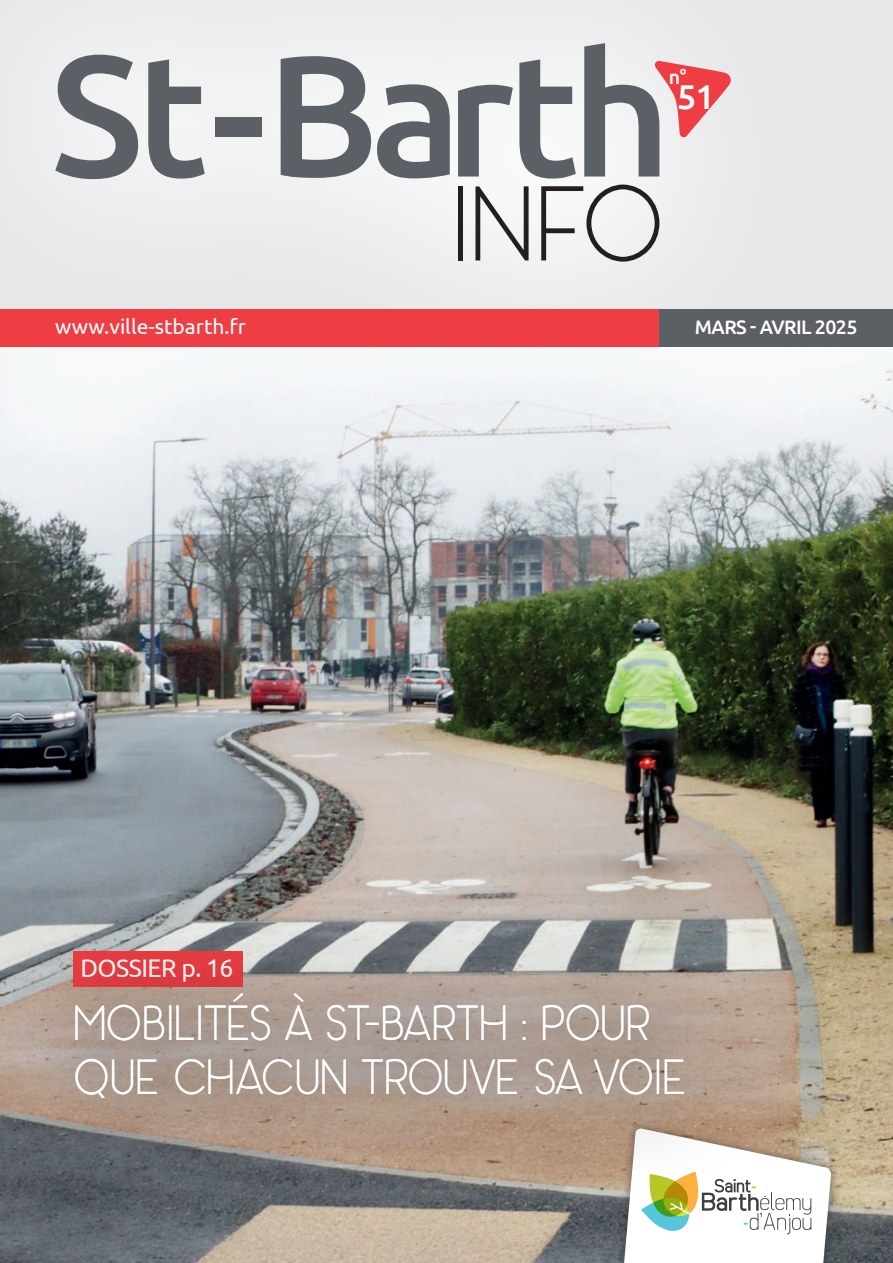
<style>
.page{position:relative;width:893px;height:1263px;background:#fff}
.page>*{position:absolute;margin:0;border:0;box-sizing:border-box;transform-origin:0 0}
.t1{font:300 49.2px/54px "Panama";letter-spacing:-.04em;color:#fff;scale:.94 1}
.t2{font:500 34.5px "Ubuntu";color:#fff}
.t3{font:25.5px "Ubuntu";letter-spacing:-.02em;color:#fff}
.t4{font:21px "Ubuntu";color:#fff}
.t5{font:500 19.5px "Ubuntu";letter-spacing:-.03em;color:#fff}
</style>
<div class="page">
<div style="left:0;top:0;width:893px;height:315px;background:#e6e7e9"></div>
<img style="left:0;top:364px;width:893px;height:899px">
<div style="left:614px;top:1120px;width:226px;height:143px;background:#231f20;opacity:.5"></div>
<svg style="left:606px;top:1128px;width:225px;height:135px"></svg>
<div style="left:0;top:0;width:820px;height:421px;background:#edeeef"></div>
<div style="left:458px;top:186px;width:5px;height:74px;background:#231f20"></div>
<svg style="left:541px;top:185px;width:118px;height:77px"></svg>
<svg style="left:475px;top:186px;width:54px;height:74px"></svg>
<div style="left:215px;top:118px;width:46px;height:19px;background:#5b5f66"></div>
<svg style="left:55px;top:55px;width:83px;height:124px"></svg>
<svg style="left:148px;top:59px;width:57px;height:120px"></svg>
<svg style="left:281px;top:56px;width:90px;height:122px"></svg>
<svg style="left:377px;top:84px;width:73px;height:94px"></svg>
<svg style="left:458px;top:85px;width:55px;height:92px"></svg>
<svg style="left:519px;top:59px;width:57px;height:120px"></svg>
<svg style="left:584px;top:43px;width:147px;height:134px"></svg>
<svg style="left:0;top:914px;width:760px;height:268px;background:#a9988f"></svg>
<div style="left:0;top:309px;width:659px;height:38px;background:#ee3d43"></div>
<div style="left:659px;top:309px;width:234px;height:38px;background:#5c6065"></div>
<p class="t5" style="left:669px;top:64px;width:19px">n°</p>
<p class="t2" style="left:677px;top:75px;width:39px">51</p>
<p class="t4" style="left:55px;top:314px;width:192px">www.ville-stbarth.fr</p>
<p class="t5" style="left:695px;top:315px;width:164px">MARS - AVRIL 2025</p>
<p class="t3" style="left:80px;top:953px;width:155px">DOSSIER p. 16</p>
<p class="t1" style="left:73px;top:994px;width:654px">MOBILITÉS À ST-BARTH : POUR<br>QUE CHACUN TROUVE SA VOIE</p>
</div>
